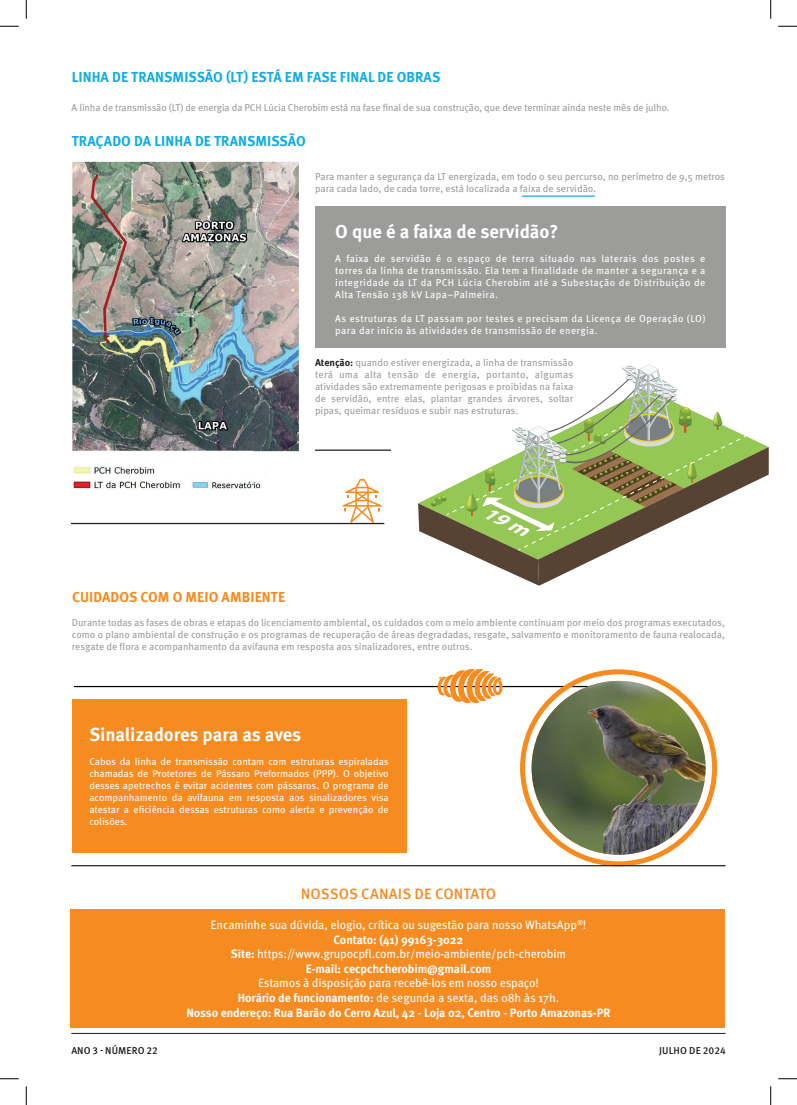
<style>
.page{position:relative;width:797px;height:1105px;background:#fff}
.page>*{position:absolute;margin:0;border:0;box-sizing:border-box;transform-origin:0 0}
.t1{font:700 18.75px "Meta Pro";color:#fff}
.t2{font:500 15px "Meta Pro";letter-spacing:.01em;color:#f68b21}
.t3{font:700 14.38px "Meta Pro";letter-spacing:.005em;color:#13ace2}
.t4{font:700 14.38px "Meta Pro";letter-spacing:.005em;color:#f68b1f}
.t5{font:12.12px/14.5px "Meta Pro";letter-spacing:-.01em;color:#fff;text-align:center}
.t6{font:700 12.12px/14.5px "Meta Pro";letter-spacing:-.005em;color:#fff;text-align:center}
.t7{font:10px/12px "Meta Pro";letter-spacing:-.005em;color:#9c9d9b;text-align:justify}
.t8{font:10px/12px "Meta Pro";letter-spacing:.035em;color:#fff;text-align:justify}
.t9{font:500 10px "Meta Pro";letter-spacing:.01em;color:#231f20}
.s1{font-weight:700;color:#231f20}
.s2{font-weight:700}
.s3{font-weight:400}
</style>
<div class="page">
<div style="left:71px;top:909px;width:654px;height:119px;background:#f68b21"></div>
<div style="left:315px;top:207px;width:410px;height:141px;background:#9c9d9b"></div>
<div style="left:72px;top:699px;width:334px;height:154px;background:#f68b1f"></div>
<hr style="left:71px;top:1033px;width:654px;height:1px;background:#231f20">
<svg style="left:418px;top:364px;width:350px;height:222px"></svg>
<hr style="left:74px;top:686px;width:530px;height:1px;background:#000">
<svg style="left:437px;top:669px;width:66px;height:35px"></svg>
<img style="left:72px;top:161px;width:226px;height:328px">
<div style="left:186px;top:464px;width:78px;height:12px;background:#fff"></div>
<hr style="left:71px;top:523px;width:313px;height:1px;background:#231f20">
<hr style="left:315px;top:449px;width:76px;height:2px;background:#231f20">
<svg style="left:342px;top:479px;width:40px;height:44px"></svg>
<img style="left:531px;top:681px;width:174px;height:174px;border-radius:87px">
<div style="left:520px;top:669px;width:197px;height:197px;border:5px solid #f68b1f;border-radius:50%"></div>
<hr style="left:71px;top:865px;width:654px;height:1px;background:#231f20">
<hr style="left:522px;top:196px;width:73px;height:1px;background:#13ace2">
<svg style="left:0;top:25px;width:19px;height:2px"></svg>
<svg style="left:778px;top:25px;width:19px;height:2px"></svg>
<svg style="left:0;top:1078px;width:19px;height:1px"></svg>
<svg style="left:778px;top:1078px;width:19px;height:1px"></svg>
<svg style="left:25px;top:0;width:2px;height:19px"></svg>
<svg style="left:25px;top:1086px;width:2px;height:19px"></svg>
<svg style="left:770px;top:0;width:1px;height:19px"></svg>
<svg style="left:770px;top:1086px;width:1px;height:19px"></svg>
<h3 class="t3" style="left:72px;top:66px;width:370px">LINHA DE TRANSMISSÃO (LT) ESTÁ EM FASE FINAL DE OBRAS</h3>
<p class="t7" style="left:72px;top:101px;width:599px">A linha de transmissão (LT) de energia da PCH Lúcia Cherobim está na fase final de sua construção, que deve terminar ainda neste mês de julho.</p>
<h3 class="t3" style="left:72px;top:130px;width:235px">TRAÇADO DA LINHA DE TRANSMISSÃO</h3>
<p class="t7" style="left:315px;top:170px;width:411px">Para manter a segurança da LT energizada, em todo o seu percurso, no perímetro de 9,5 metros para cada lado, de cada torre, está localizada a faixa de servidão.</p>
<h1 class="t1" style="left:335px;top:217px;width:224px">O que é a faixa de servidão?</h1>
<p class="t8" style="left:335px;top:252px;width:371px">A faixa de servidão é o espaço de terra situado nas laterais dos postes e torres da linha de transmissão. Ela tem a finalidade de manter a segurança e a integridade da LT da PCH Lúcia Cherobim até a Subestação de Distribuição de Alta Tensão 138 kV Lapa–Palmeira.</p>
<p class="t8" style="left:335px;top:312px;width:371px">As estruturas da LT passam por testes e precisam da Licença de Operação (LO) para dar início às atividades de transmissão de energia.</p>
<p class="t7" style="left:315px;top:355px;width:260px"><span class="s1">Atenção:</span> quando estiver energizada, a linha de transmissão terá uma alta tensão de energia, portanto, algumas atividades são extremamente perigosas e proibidas na faixa de servidão, entre elas, plantar grandes árvores, soltar pipas, queimar resíduos e subir nas estruturas.</p>
<h3 class="t4" style="left:72px;top:585px;width:215px">CUIDADOS COM O MEIO AMBIENTE</h3>
<p class="t7" style="left:72px;top:615px;width:654px">Durante todas as fases de obras e etapas do licenciamento ambiental, os cuidados com o meio ambiente continuam por meio dos programas executados, como o plano ambiental de construção e os programas de recuperação de áreas degradadas, resgate, salvamento e monitoramento de fauna realocada, resgate de flora e acompanhamento da avifauna em resposta aos sinalizadores, entre outros.</p>
<h1 class="t1" style="left:89px;top:720px;width:213px">Sinalizadores para as aves</h1>
<p class="t8" style="left:89px;top:755px;width:301px">Cabos da linha de transmissão contam com estruturas espiraladas chamadas de Protetores de Pássaro Preformados (PPP). O objetivo desses apetrechos é evitar acidentes com pássaros. O programa de acompanhamento da avifauna em resposta aos sinalizadores visa atestar a eficiência dessas estruturas como alerta e prevenção de colisões.</p>
<h2 class="t2" style="left:301px;top:882px;width:197px">NOSSOS CANAIS DE CONTATO</h2>
<p class="t5" style="left:210px;top:917px;width:377px">Encaminhe sua dúvida, elogio, crítica ou sugestão para nosso WhatsApp<sup>®</sup>!<br><span class="s2">Contato: (41) 99163-3022<br>Site:</span> https://www.grupocpfl.com.br/meio-ambiente/pch-cherobim<br><span class="s2">E-mail: cecpchcherobim@gmail.com</span></p>
<p class="t6" style="left:186px;top:975px;width:425px"><span class="s3">Estamos à disposição para recebê-los em nosso espaço!<br></span>Horário de funcionamento: <span class="s3">de segunda a sexta, das 08h às 17h.<br></span>Nosso endereço: Rua Barão do Cerro Azul, 42 - Loja 02, Centro - Porto Amazonas-PR</p>
<p class="t9" style="left:71px;top:1042px;width:88px">ANO 3 - NÚMERO 22</p>
<p class="t9" style="left:659px;top:1042px;width:68px">JULHO DE 2024</p>
</div>
